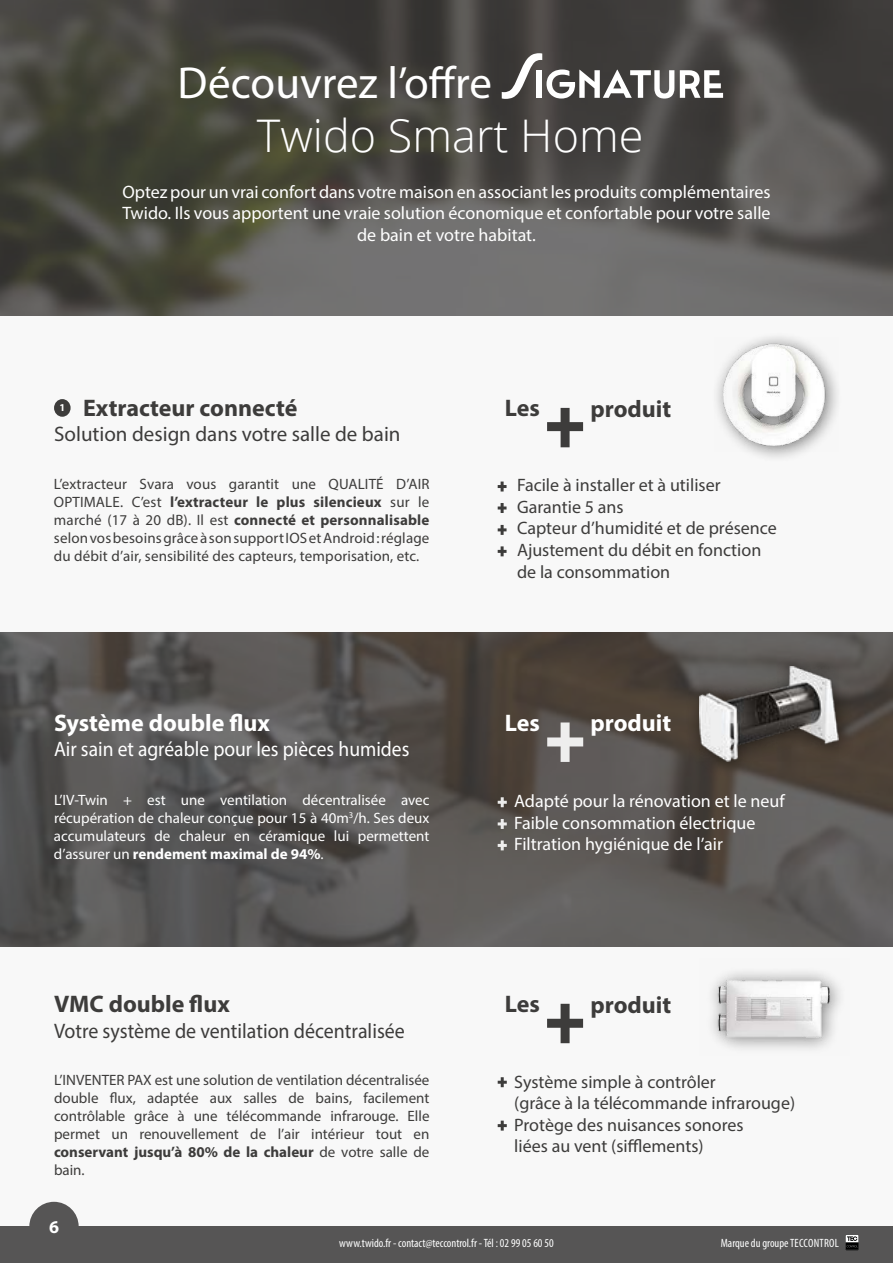
<style>
.page{position:relative;width:893px;height:1263px;background:#fff}
.page>*{position:absolute;margin:0;border:0;box-sizing:border-box;transform-origin:0 0}
.t1{font:45px "Myriad Pro";color:#fff}
.t2{font:300 45px "Open Sans";color:#fff}
.t3{font:700 24px "Myriad Pro";color:#3d3c3b}
.t4{font:700 24px "Myriad Pro";color:#fff}
.t5{font:21px "Myriad Pro";color:#3d3c3b;scale:.95 1}
.t6{font:21px "Myriad Pro";color:#fff;scale:.93 1}
.t7{font:21px "Myriad Pro";color:#3d3c3b}
.t8{font:18px/21.6px "Myriad Pro";color:#fff}
.t9{font:18px/21.6px "Myriad Pro";color:#3d3c3b}
.t10{font:700 18px "Myriad Pro";color:#fff}
.t11{font:15px/18px "Myriad Pro";letter-spacing:.005em;color:#3d3c3b;text-align:justify}
.t12{font:15px/18px "Myriad Pro";color:#fff;text-align:justify}
.t13{font:condensed 12px "Myriad Pro";color:#fff}
.t14{font:700 10.5px "Myriad Pro";color:#fff}
.s1{font-weight:700}
</style>
<div class="page">
<svg style="left:0;top:0;width:893px;height:316px;background:#514f4b"></svg>
<svg style="left:0;top:632px;width:893px;height:315px;background:#575451"></svg>
<div style="left:0;top:947px;width:893px;height:279px;background:#f8f8f8"></div>
<div style="left:0;top:316px;width:893px;height:315px;background:#f8f8f8"></div>
<div style="left:547px;top:737px;width:36px;height:9px;background:#eeeeed"></div>
<div style="left:561px;top:722px;width:9px;height:40px;background:#eeeeed"></div>
<svg style="left:498px;top:797px;width:9px;height:10px"></svg>
<svg style="left:498px;top:819px;width:9px;height:10px"></svg>
<svg style="left:498px;top:840px;width:9px;height:10px"></svg>
<img style="left:717px;top:337px;width:120px;height:115px">
<div style="left:547px;top:422px;width:36px;height:9px;background:#3d3c3b"></div>
<div style="left:561px;top:408px;width:9px;height:39px;background:#3d3c3b"></div>
<svg style="left:498px;top:546px;width:9px;height:10px"></svg>
<svg style="left:498px;top:525px;width:9px;height:10px"></svg>
<svg style="left:498px;top:503px;width:9px;height:10px"></svg>
<svg style="left:498px;top:481px;width:9px;height:10px"></svg>
<img style="left:712px;top:972px;width:128px;height:77px">
<div style="left:547px;top:1019px;width:36px;height:9px;background:#3d3c3b"></div>
<div style="left:561px;top:1004px;width:9px;height:39px;background:#3d3c3b"></div>
<svg style="left:498px;top:1077px;width:9px;height:10px"></svg>
<svg style="left:498px;top:1120px;width:9px;height:10px"></svg>
<div style="left:54px;top:399px;width:17px;height:18px;background:#3d3c3b;border-radius:50%"></div>
<div style="left:0;top:1226px;width:893px;height:37px;background:#565555"></div>
<div style="left:29px;top:1202px;width:50px;height:49px;background:#565555;border-radius:50%"></div>
<div style="left:685px;top:654px;width:171px;height:125px;background:#000;opacity:.5"></div>
<img style="left:699px;top:666px;width:140px;height:95px">
<svg style="left:845px;top:1235px;width:14px;height:15px"></svg>
<svg style="left:680px;top:70px;width:43px;height:28px"></svg>
<svg style="left:502px;top:53px;width:172px;height:46px"></svg>
<h1 class="t1" style="left:178px;top:55px;width:316px">Découvrez l’offre</h1>
<h1 class="t2" style="left:257px;top:105px;width:388px">Twido Smart Home</h1>
<p class="t8" style="left:122px;top:181px;width:650px;text-align:center">Optez pour un vrai confort dans votre maison en associant les produits complémentaires<br>Twido. Ils vous apportent une vraie solution économique et confortable pour votre salle de bain et votre habitat.</p>
<h2 class="t3" style="left:83px;top:392px;width:216px">Extracteur connecté</h2>
<h3 class="t7" style="left:54px;top:421px;width:348px">Solution design dans votre salle de bain</h3>
<p class="t14" style="left:59px;top:401px;width:7px">1</p>
<p class="t11" style="left:54px;top:475px;width:377px">L’extracteur Svara vous garantit une QUALITÉ D’AIR OPTIMALE. C’est <span class="s1">l’extracteur le plus silencieux</span> sur le marché (17 à 20 dB). Il est <span class="s1">connecté et personnalisable </span>selon vos besoins grâce à son support IOS et Android : réglage du débit d’air, sensibilité des capteurs, temporisation, etc.</p>
<h2 class="t4" style="left:54px;top:707px;width:217px">Système double flux</h2>
<h3 class="t6" style="left:54px;top:736px;width:384px">Air sain et agréable pour les pièces humides</h3>
<p class="t12" style="left:54px;top:790px;width:377px">L’IV-Twin + est une ventilation décentralisée avec récupération de chaleur conçue pour 15 à 40m<sup>3</sup>/h. Ses deux accumulateurs de chaleur en céramique lui permettent d’assurer un <span class="s1">rendement maximal de 94%</span>.</p>
<h2 class="t3" style="left:54px;top:988px;width:177px">VMC double flux</h2>
<h3 class="t5" style="left:54px;top:1017px;width:371px">Votre système de ventilation décentralisée</h3>
<p class="t11" style="left:54px;top:1071px;width:377px">L’INVENTER PAX est une solution de ventilation décentralisée double flux, adaptée aux salles de bains, facilement contrôlable grâce à une télécommande infrarouge. Elle permet un renouvellement de l’air intérieur tout en <span class="s1">conservant jusqu’à 80% de la chaleur</span> de votre salle de bain.</p>
<p class="t10" style="left:49px;top:1215px;width:11px">6</p>
<h2 class="t3" style="left:505px;top:393px;width:37px">Les</h2>
<h2 class="t3" style="left:590px;top:393px;width:82px">produit</h2>
<p class="t9" style="left:517px;top:474px;width:261px">Facile à installer et à utiliser<br>Garantie 5 ans<br>Capteur d’humidité et de présence<br>Ajustement du débit en fonction de la consommation</p>
<h2 class="t4" style="left:505px;top:707px;width:37px">Les</h2>
<h2 class="t4" style="left:590px;top:708px;width:82px">produit</h2>
<p class="t8" style="left:514px;top:790px;width:272px">Adapté pour la rénovation et le neuf<br>Faible consommation électrique<br>Filtration hygiénique de l’air</p>
<h2 class="t3" style="left:505px;top:988px;width:37px">Les</h2>
<h2 class="t3" style="left:590px;top:989px;width:82px">produit</h2>
<p class="t9" style="left:514px;top:1070px;width:282px">Système simple à contrôler<br>(grâce à la télécommande infrarouge)<br>Protège des nuisances sonores<br>liées au vent (sifflements)</p>
<p class="t13" style="left:339px;top:1236px;width:216px">www.twido.fr - contact@teccontrol.fr - Tél : 02 99 05 60 50</p>
<p class="t13" style="left:721px;top:1236px;width:120px">Marque du groupeTECCONTROL</p>
</div>
